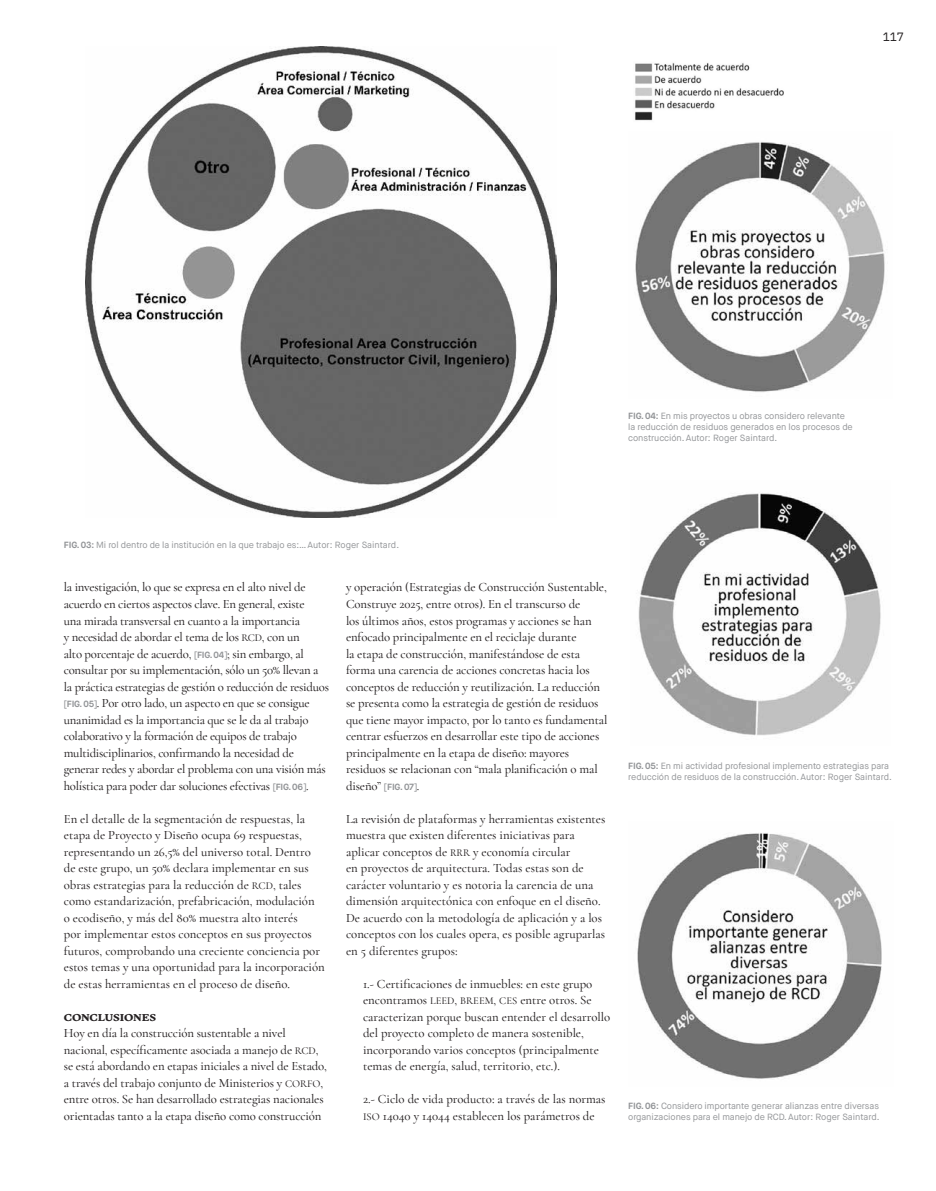
<style>
.page{position:relative;width:936px;height:1191px;background:#fff}
.page>*{position:absolute;margin:0;border:0;box-sizing:border-box;transform-origin:0 0}
.t1{font:700 13.5px "GT Sectra";letter-spacing:-.01em;color:#231f20}
.t2{font:500 12.75px/16.5px "Cormorant Garamond";letter-spacing:-.01em;color:#231f20}
.t3{font:12px "IBM Plex Mono";color:#231f20}
.t4{font:9px/10.8px "Maison Neue";letter-spacing:-.01em;color:#939598}
.s1{font-weight:700}
.s2{font-size:10.5px}
.s3{font-family:"Maison Neue";font-weight:700;font-size:9px;color:#939598}
</style>
<div class="page">
<img style="left:85px;top:47px;width:471px;height:471px">
<img style="left:638px;top:493px;width:243px;height:243px">
<img style="left:637px;top:833px;width:245px;height:246px">
<img style="left:635px;top:142px;width:250px;height:250px">
<img style="left:635px;top:63px;width:149px;height:58px">
<p class="t3" style="left:882px;top:28px;width:23px">117</p>
<p class="t4" style="left:628px;top:411px;width:226px"><span class="s1">FIG</span><span class="s1">.</span> <span class="s1">04:</span> En mis proyectos u obras considero relevante la reducción de residuos generados en los procesos de construcción. Autor: Roger Saintard.</p>
<p class="t4" style="left:64px;top:539px;width:337px"><span class="s1">FIG</span><span class="s1">.</span> <span class="s1">03:</span> Mi rol dentro de la institución en la que trabajo es:… Autor: Roger Saintard.</p>
<p class="t2" style="left:64px;top:579px;width:267px">la investigación, lo que se expresa en el alto nivel de acuerdo en ciertos aspectos clave. En general, existe<br>una mirada transversal en cuanto a la importancia<br>y necesidad de abordar el tema de los <span class="s2">RCD</span>, con un<br>alto porcentaje de acuerdo, <span class="s3">[</span><span class="s3">FIG</span><span class="s3">.</span> <span class="s3">04]</span>; sin embargo, al consultar por su implementación, sólo un 50% llevan a la práctica estrategias de gestión o reducción de residuos <span class="s3">[</span><span class="s3">FIG</span><span class="s3">.</span> <span class="s3">05]</span>. Por otro lado, un aspecto en que se consigue unanimidad es la importancia que se le da al trabajo colaborativo y la formación de equipos de trabajo multidisciplinarios, confirmando la necesidad de generar redes y abordar el problema con una visión más holística para poder dar soluciones efectivas <span class="s3">[</span><span class="s3">FIG</span><span class="s3">.</span> <span class="s3">06]</span>.</p>
<p class="t2" style="left:64px;top:810px;width:262px">En el detalle de la segmentación de respuestas, la etapa de Proyecto y Diseño ocupa 69 respuestas, representando un 26,5% del universo total. Dentro de este grupo, un 50% declara implementar en sus obras estrategias para la reducción de <span class="s2">RCD</span>, tales como estandarización, prefabricación, modulación<br>o ecodiseño, y más del 80% muestra alto interés<br>por implementar estos conceptos en sus proyectos futuros, comprobando una creciente conciencia por estos temas y una oportunidad para la incorporación de estas herramientas en el proceso de diseño.</p>
<p class="t1" style="left:64px;top:1007px;width:94px">conclusiones</p>
<p class="t2" style="left:64px;top:1024px;width:265px">Hoy en día la construcción sustentable a nivel nacional, específicamente asociada a manejo de <span class="s2">RCD</span>, se está abordando en etapas iniciales a nivel de Estado, a través del trabajo conjunto de Ministerios y <span class="s2">CORFO</span>, entre otros. Se han desarrollado estrategias nacionales orientadas tanto a la etapa diseño como construcción</p>
<p class="t2" style="left:346px;top:579px;width:263px">y operación (Estrategias de Construcción Sustentable, Construye 2025, entre otros). En el transcurso de<br>los últimos años, estos programas y acciones se han enfocado principalmente en el reciclaje durante<br>la etapa de construcción, manifestándose de esta forma una carencia de acciones concretas hacia los conceptos de reducción y reutilización. La reducción se presenta como la estrategia de gestión de residuos que tiene mayor impacto, por lo tanto es fundamental centrar esfuerzos en desarrollar este tipo de acciones principalmente en la etapa de diseño: mayores residuos se relacionan con “mala planificación o mal diseño” <span class="s3">[</span><span class="s3">FIG</span><span class="s3">.</span> <span class="s3">07]</span>.</p>
<p class="t2" style="left:346px;top:810px;width:261px">La revisión de plataformas y herramientas existentes muestra que existen diferentes iniciativas para aplicar conceptos de <span class="s2">RRR</span> y economía circular<br>en proyectos de arquitectura. Todas estas son de carácter voluntario y es notoria la carencia de una dimensión arquitectónica con enfoque en el diseño.<br>De acuerdo con la metodología de aplicación y a los conceptos con los cuales opera, es posible agruparlas en 5 diferentes grupos:</p>
<p class="t2" style="left:363px;top:975px;width:249px">1.- Certificaciones de inmuebles: en este grupo encontramos <span class="s2">LEED</span>, <span class="s2">BREEM</span>, <span class="s2">CES</span> entre otros. Se caracterizan porque buscan entender el desarrollo del proyecto completo de manera sostenible, incorporando varios conceptos (principalmente temas de energía, salud, territorio, etc.).</p>
<p class="t2" style="left:363px;top:1090px;width:244px">2.- Ciclo de vida producto: a través de las normas<br><span class="s2">ISO</span> 14040 y 14044 establecen los parámetros de</p>
<p class="t4" style="left:628px;top:760px;width:265px"><span class="s1">FIG</span><span class="s1">.</span> <span class="s1">05:</span> En mi actividad profesional implemento estrategias para reducción de residuos de la construcción. Autor: Roger Saintard.</p>
<p class="t4" style="left:628px;top:1100px;width:253px"><span class="s1">FIG</span><span class="s1">.</span> <span class="s1">06:</span> Considero importante generar alianzas entre diversas organizaciones para el manejo de RCD. Autor: Roger Saintard.</p>
</div>
